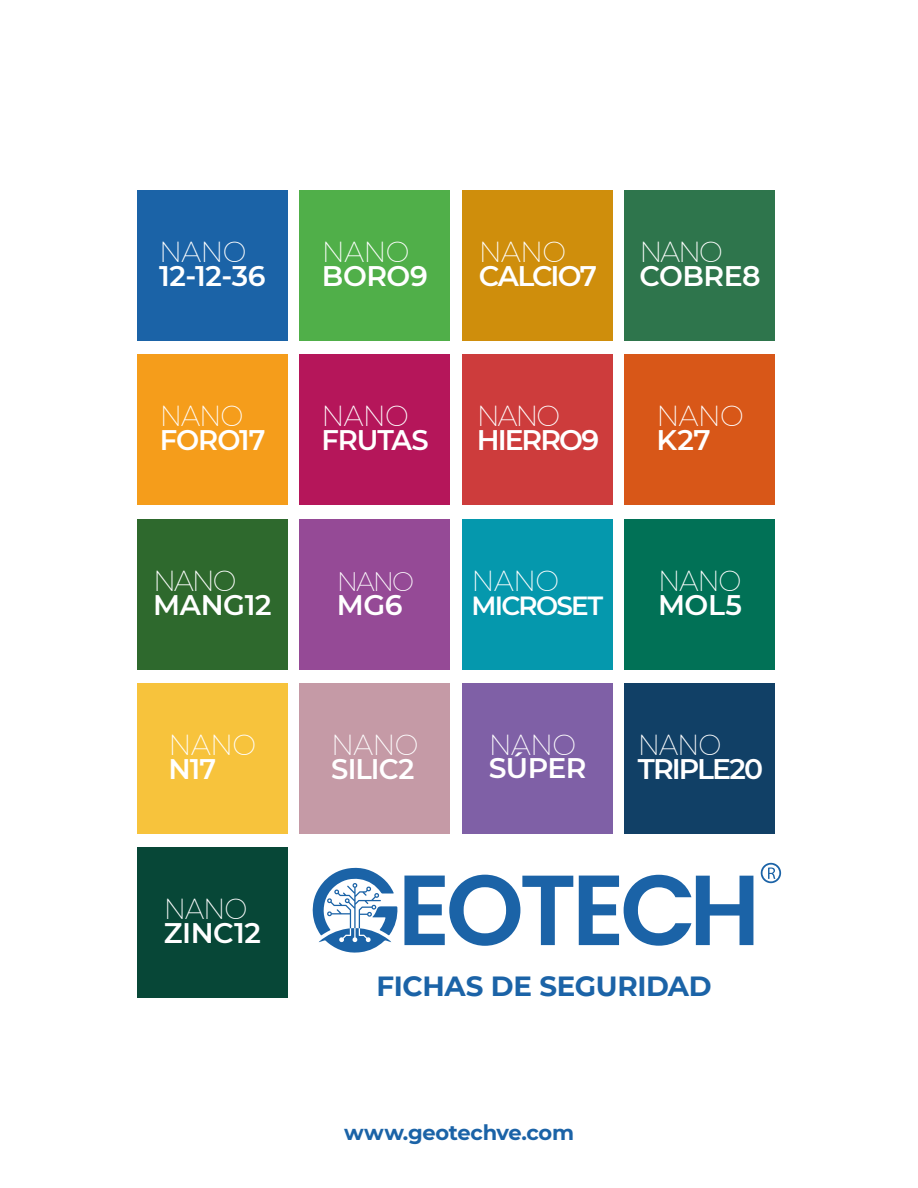
<style>
.page{position:relative;width:918px;height:1188px;background:#fff}
.page>*{position:absolute;margin:0;border:0;box-sizing:border-box;transform-origin:0 0}
.t1{font:600 28.35px "Montserrat";letter-spacing:-.03em;color:#fff}
.t2{font:200 28.35px "Montserrat";letter-spacing:-.025em;color:#fff}
.t3{font:600 28.35px "Montserrat";letter-spacing:-.065em;color:#fff}
.t4{font:600 28.35px "Montserrat";letter-spacing:-.07em;color:#fff}
.t5{font:700 27.75px "Montserrat";letter-spacing:-.01em;color:#1b63a7}
.t6{font:600 26.25px "Montserrat";letter-spacing:-.065em;color:#fff}
.t7{font:200 26.25px "Montserrat";color:#fff}
.t8{font:700 21px "Montserrat";letter-spacing:-.015em;color:#1b63a7}
</style>
<div class="page">
<svg style="left:404px;top:875px;width:169px;height:71px"></svg>
<svg style="left:579px;top:875px;width:174px;height:71px"></svg>
<svg style="left:312px;top:867px;width:86px;height:86px"></svg>
<svg style="left:761px;top:863px;width:20px;height:20px"></svg>
<div style="left:137px;top:190px;width:151px;height:151px;background:#1b63a7"></div>
<div style="left:299px;top:190px;width:151px;height:151px;background:#50af49"></div>
<div style="left:462px;top:190px;width:151px;height:151px;background:#cf8e0c"></div>
<div style="left:625px;top:190px;width:150px;height:151px;background:#2e754c"></div>
<div style="left:137px;top:354px;width:151px;height:151px;background:#f59d1b"></div>
<div style="left:299px;top:354px;width:151px;height:151px;background:#b5165a"></div>
<div style="left:462px;top:354px;width:151px;height:151px;background:#cd3c3c"></div>
<div style="left:625px;top:354px;width:150px;height:151px;background:#d85718"></div>
<div style="left:137px;top:520px;width:151px;height:150px;background:#2e692d"></div>
<div style="left:299px;top:520px;width:151px;height:150px;background:#954a96"></div>
<div style="left:462px;top:520px;width:151px;height:150px;background:#0598ad"></div>
<div style="left:625px;top:520px;width:150px;height:150px;background:#017156"></div>
<div style="left:137px;top:683px;width:151px;height:151px;background:#f7c33c"></div>
<div style="left:299px;top:683px;width:151px;height:151px;background:#c59aa6"></div>
<div style="left:462px;top:683px;width:151px;height:151px;background:#7f60a6"></div>
<div style="left:625px;top:683px;width:150px;height:151px;background:#114066"></div>
<div style="left:137px;top:847px;width:151px;height:151px;background:#074737"></div>
<p class="t2" style="left:159px;top:233px;width:89px">NANO</p>
<p class="t1" style="left:159px;top:256px;width:108px">12-12-36</p>
<p class="t2" style="left:160px;top:397px;width:85px">NANO</p>
<p class="t1" style="left:160px;top:420px;width:107px">FORO17</p>
<p class="t2" style="left:153px;top:562px;width:85px">NANO</p>
<p class="t1" style="left:153px;top:585px;width:120px">MANG12</p>
<p class="t2" style="left:169px;top:725px;width:89px">NANO</p>
<p class="t1" style="left:169px;top:748px;width:49px">N17</p>
<p class="t2" style="left:164px;top:890px;width:85px">NANO</p>
<p class="t1" style="left:164px;top:913px;width:98px">ZINC12</p>
<p class="t2" style="left:322px;top:233px;width:89px">NANO</p>
<p class="t1" style="left:322px;top:256px;width:107px">BORO9</p>
<p class="t2" style="left:322px;top:397px;width:89px">NANO</p>
<p class="t1" style="left:322px;top:420px;width:109px">FRUTAS</p>
<p class="t2" style="left:479px;top:233px;width:89px">NANO</p>
<p class="t3" style="left:479px;top:256px;width:120px">CALCIO7</p>
<p class="t2" style="left:640px;top:233px;width:85px">NANO</p>
<p class="t1" style="left:640px;top:256px;width:123px">COBRE8</p>
<p class="t2" style="left:477px;top:397px;width:85px">NANO</p>
<p class="t4" style="left:477px;top:420px;width:124px">HIERRO9</p>
<p class="t2" style="left:656px;top:397px;width:89px">NANO</p>
<p class="t1" style="left:656px;top:420px;width:56px">K27</p>
<p class="t7" style="left:337px;top:564px;width:79px">NANO</p>
<p class="t1" style="left:337px;top:584px;width:67px">MG6</p>
<p class="t2" style="left:331px;top:725px;width:89px">NANO</p>
<p class="t1" style="left:331px;top:748px;width:85px">SILIC2</p>
<p class="t2" style="left:472px;top:562px;width:89px">NANO</p>
<p class="t6" style="left:472px;top:587px;width:133px">MICROSET</p>
<p class="t2" style="left:658px;top:562px;width:85px">NANO</p>
<p class="t1" style="left:658px;top:585px;width:86px">MOL5</p>
<p class="t2" style="left:489px;top:725px;width:89px">NANO</p>
<p class="t1" style="left:489px;top:748px;width:99px">SÚPER</p>
<p class="t2" style="left:638px;top:725px;width:85px">NANO</p>
<p class="t3" style="left:638px;top:748px;width:127px">TRIPLE20</p>
<p class="t5" style="left:376px;top:966px;width:337px">FICHAS DE SEGURIDAD</p>
<p class="t8" style="left:344px;top:1118px;width:231px">www.geotechve.com</p>
</div>
